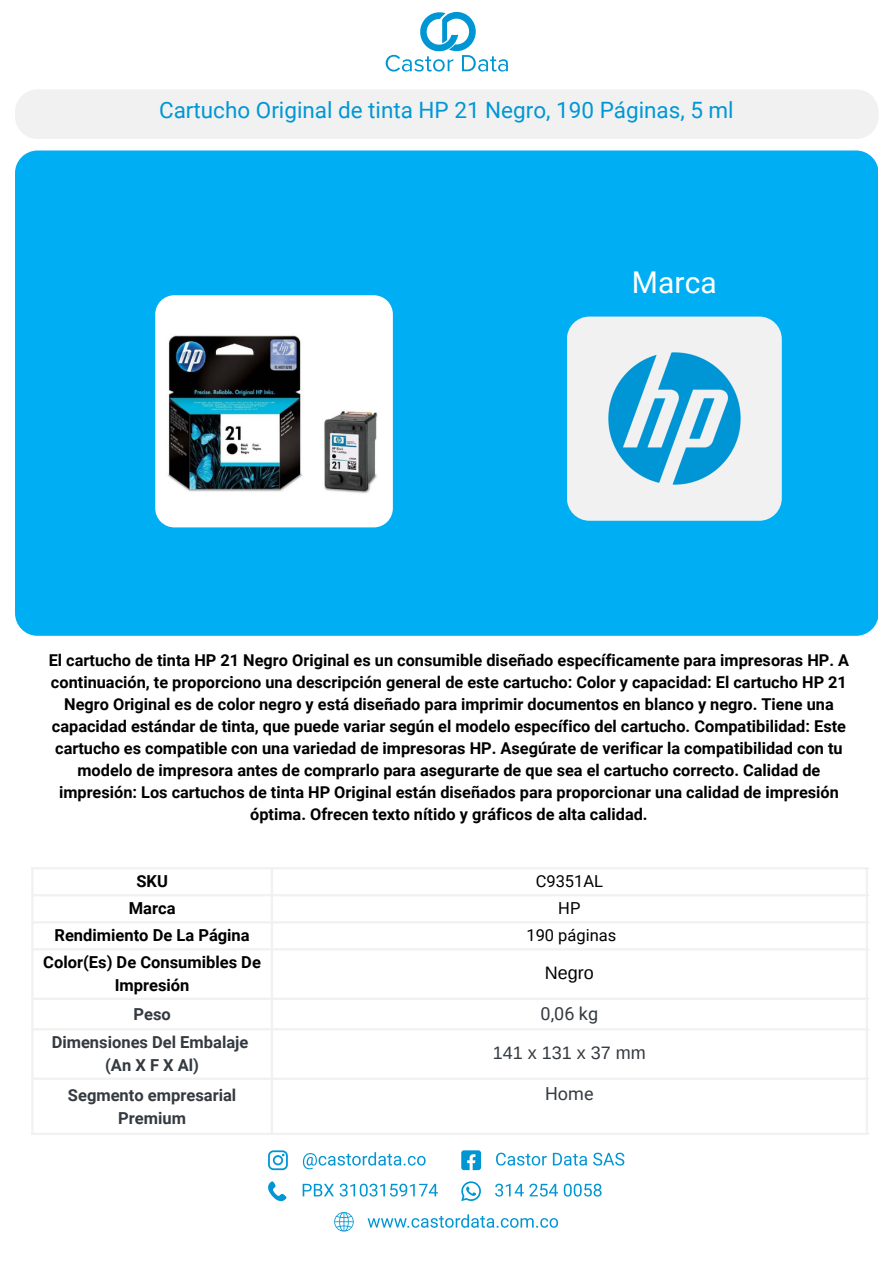
<style>
.page{position:relative;width:894px;height:1264px;background:#fff}
.page>*{position:absolute;margin:0;border:0;box-sizing:border-box;transform-origin:0 0}
.t1{font:30px "Roboto";color:#fff}
.t2{font:22.5px "Roboto";color:#0097d5}
.t3{font:18px "Arimo";color:#343a40}
.t4{font:18px "Roboto";color:#343a40}
.t5{font:18px "Arimo";color:#000}
.t6{font:700 16.5px/22.5px "Roboto";color:#000;text-align:center}
.t7{font:700 16.5px/22.5px "Roboto";color:#343a40;text-align:center}
.t8{font:16.5px "Roboto";color:#000}
.t9{font:700 16.35px/21.9px "Roboto";color:#000;text-align:center}
</style>
<div class="page">
<hr style="left:31px;top:869px;width:3px;height:263px;background:#f1f1f1">
<hr style="left:271px;top:869px;width:2px;height:263px;background:#f1f1f1">
<hr style="left:865px;top:869px;width:2px;height:263px;background:#f1f1f1">
<hr style="left:31px;top:867px;width:836px;height:2px;background:#f1f1f1">
<hr style="left:31px;top:894px;width:836px;height:2px;background:#f1f1f1">
<hr style="left:31px;top:921px;width:836px;height:2px;background:#f1f1f1">
<hr style="left:31px;top:948px;width:836px;height:2px;background:#f1f1f1">
<hr style="left:31px;top:997px;width:836px;height:2px;background:#f1f1f1">
<hr style="left:31px;top:1028px;width:836px;height:2px;background:#f1f1f1">
<hr style="left:31px;top:1077px;width:836px;height:2px;background:#f1f1f1">
<hr style="left:31px;top:1132px;width:836px;height:2px;background:#f1f1f1">
<div style="left:15px;top:150px;width:862px;height:485px;background:#00aef4;border-radius:22px"></div>
<img style="left:155px;top:295px;width:238px;height:232px">
<div style="left:15px;top:89px;width:863px;height:50px;background:#f1f1f1;border-radius:22px"></div>
<div style="left:566px;top:316px;width:215px;height:205px;background:#f1f1f1;border-radius:22px"></div>
<svg style="left:385px;top:12px;width:122px;height:60px"></svg>
<svg style="left:268px;top:1150px;width:20px;height:20px"></svg>
<svg style="left:303px;top:1152px;width:122px;height:17px"></svg>
<svg style="left:496px;top:1152px;width:50px;height:13px"></svg>
<svg style="left:552px;top:1152px;width:35px;height:13px"></svg>
<svg style="left:593px;top:1152px;width:31px;height:13px"></svg>
<svg style="left:461px;top:1150px;width:20px;height:20px"></svg>
<svg style="left:302px;top:1183px;width:136px;height:13px"></svg>
<svg style="left:268px;top:1181px;width:18px;height:20px"></svg>
<svg style="left:495px;top:1183px;width:28px;height:13px"></svg>
<svg style="left:529px;top:1183px;width:72px;height:13px"></svg>
<svg style="left:461px;top:1181px;width:20px;height:20px"></svg>
<svg style="left:367px;top:1214px;width:191px;height:13px"></svg>
<svg style="left:334px;top:1212px;width:19px;height:19px"></svg>
<img style="left:608px;top:352px;width:133px;height:133px">
<p class="t2" style="left:159px;top:97px;width:576px">Cartucho Original de tinta HP 21 Negro, 190 Páginas, 5 ml</p>
<p class="t1" style="left:631px;top:265px;width:86px">Marca</p>
<p class="t9" style="left:49px;top:649px;width:801px">El cartucho de tinta HP 21 Negro Original es un consumible diseñado específicamente para impresoras HP. A continuación, te proporciono una descripción general de este cartucho: Color y capacidad: El cartucho HP 21<br>Negro Original es de color negro y está diseñado para imprimir documentos en blanco y negro. Tiene una capacidad estándar de tinta, que puede variar según el modelo específico del cartucho. Compatibilidad: Este cartucho es compatible con una variedad de impresoras HP. Asegúrate de verificar la compatibilidad con tu modelo de impresora antes de comprarlo para asegurarte de que sea el cartucho correcto. Calidad de impresión: Los cartuchos de tinta HP Original están diseñados para proporcionar una calidad de impresión óptima. Ofrecen texto nítido y gráficos de alta calidad.</p>
<p class="t6" style="left:136px;top:870px;width:33px">SKU</p>
<h2 class="t8" style="left:535px;top:872px;width:69px">C9351AL</h2>
<p class="t6" style="left:129px;top:897px;width:48px">Marca</p>
<h1 class="t8" style="left:558px;top:899px;width:24px">HP</h1>
<p class="t6" style="left:54px;top:924px;width:197px">Rendimiento De La Página</p>
<p class="t8" style="left:526px;top:926px;width:91px">190 páginas</p>
<p class="t6" style="left:43px;top:951px;width:219px">Color(Es) De Consumibles De<br>Impresión</p>
<p class="t5" style="left:544px;top:962px;width:51px">Negro</p>
<p class="t7" style="left:133px;top:1003px;width:39px">Peso</p>
<p class="t4" style="left:540px;top:1003px;width:59px">0,06 kg</p>
<p class="t7" style="left:52px;top:1031px;width:198px">Dimensiones Del Embalaje</p>
<p class="t7" style="left:105px;top:1053px;width:95px">(An X F X Al)</p>
<p class="t3" style="left:492px;top:1042px;width:154px">141 x 131 x 37 mm</p>
<p class="t7" style="left:68px;top:1084px;width:170px">Segmento empresarial<br>Premium</p>
<p class="t4" style="left:545px;top:1083px;width:50px">Home</p>
</div>
